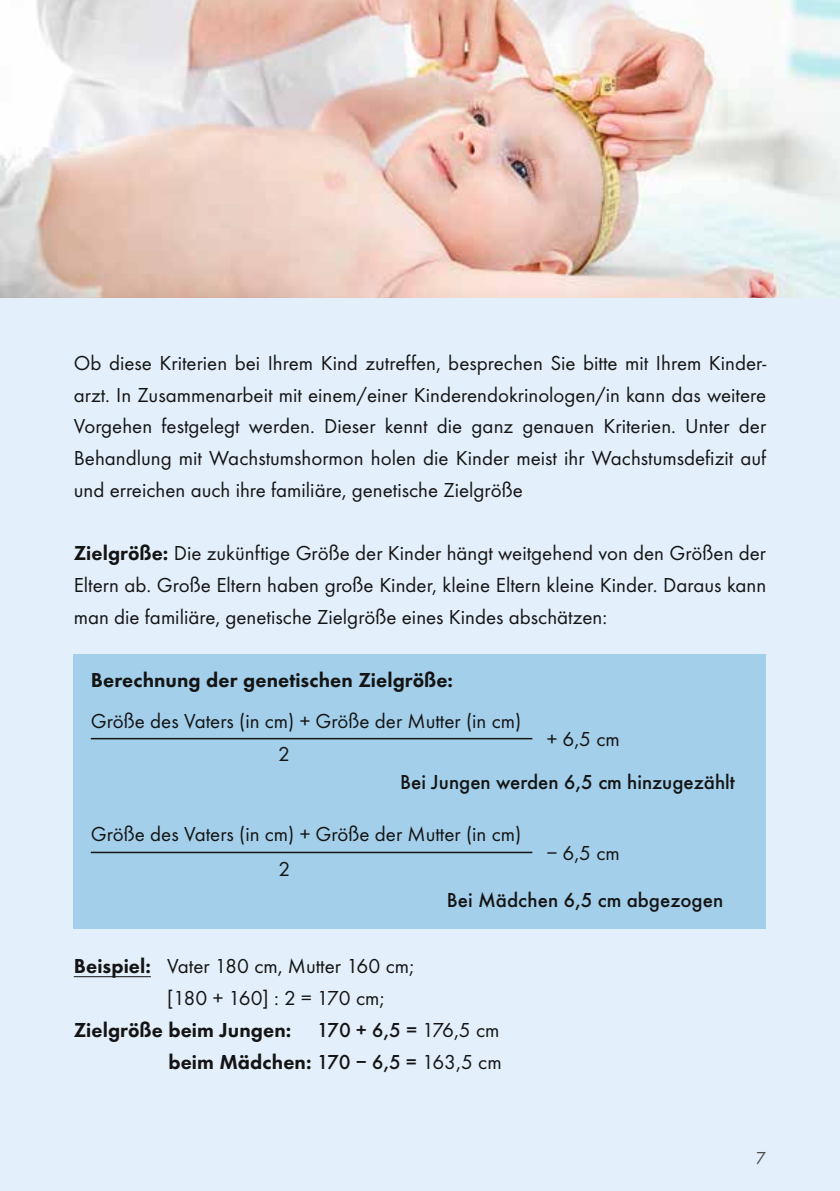
<style>
.page{position:relative;width:840px;height:1191px;background:#fff}
.page>*{position:absolute;margin:0;border:0;box-sizing:border-box;transform-origin:0 0}
.t1{font:21px/31.8px "Futura EF";color:#141414;text-align:justify}
.t2{font:800 21px "Futura EF";color:#141414}
.t3{font:500 21px "Futura EF";color:#141414}
.t4{font:18px "Futura EF";color:#4e4e4d}
.s1{font-weight:800}
.s2{font-weight:500}
.s3{font-weight:400}
</style>
<div class="page">
<div style="left:0;top:0;width:839px;height:1191px;background:#e3effa"></div>
<img style="left:0;top:0;width:839px;height:298px">
<hr style="left:74px;top:976px;width:77px;height:1px;background:#141414">
<div style="left:74px;top:654px;width:691px;height:274px;background:#a3cfea"></div>
<hr style="left:91px;top:738px;width:441px;height:1px;background:#141414">
<hr style="left:91px;top:851px;width:441px;height:2px;background:#141414">
<p class="t1" style="left:74px;top:347px;width:693px">Ob diese Kriterien bei Ihrem Kind zutreffen, besprechen Sie bitte mit Ihrem Kinder&shy;arzt. In Zusammenarbeit mit einem/einer Kinderendokrinologen/in kann das weitere Vorgehen festgelegt werden. Dieser kennt die ganz genauen Kriterien. Unter der Behandlung mit Wachstumshormon holen die Kinder meist ihr Wachstumsdefizit auf und erreichen auch ihre familiäre, genetische Zielgröße</p>
<p class="t1" style="left:74px;top:537px;width:693px"><span class="s1">Zielgröße:</span> Die zukünftige Größe der Kinder hängt weitgehend von den Größen der Eltern ab. Große Eltern haben große Kinder, kleine Eltern kleine Kinder. Daraus kann man die familiäre, genetische Zielgröße eines Kindes abschätzen:</p>
<p class="t2" style="left:91px;top:667px;width:363px">Berechnung der genetischen Zielgröße:</p>
<p class="t1" style="left:91px;top:705px;width:432px">Größe des Vaters (in cm) + Größe der Mutter (in cm)</p>
<p class="t1" style="left:278px;top:738px;width:13px">2</p>
<p class="t1" style="left:546px;top:723px;width:74px">+ 6,5 cm</p>
<p class="t3" style="left:400px;top:770px;width:336px">Bei Jungen werden 6,5 cm hinzugezählt</p>
<p class="t1" style="left:91px;top:818px;width:432px">Größe des Vaters (in cm) + Größe der Mutter (in cm)</p>
<p class="t1" style="left:278px;top:853px;width:13px">2</p>
<p class="t1" style="left:546px;top:837px;width:74px">– 6,5 cm</p>
<p class="t3" style="left:446px;top:887px;width:278px">Bei Mädchen 6,5 cm abgezogen</p>
<p class="t1" style="left:74px;top:950px;width:341px"><span class="s1">Beispiel:</span> Vater 180 cm, Mutter 160 cm;</p>
<p class="t1" style="left:167px;top:982px;width:218px">[180 + 160] : 2 = 170 cm;</p>
<p class="t2" style="left:74px;top:1017px;width:427px">Zielgröße beim Jungen: <span class="s2">170 + 6,5 =</span> <span class="s3">176,5 cm</span></p>
<p class="t2" style="left:168px;top:1049px;width:334px">beim Mädchen: <span class="s2">170 – 6,5 =</span> <span class="s3">163,5 cm</span></p>
<p class="t4" style="left:755px;top:1147px;width:12px">7</p>
</div>
